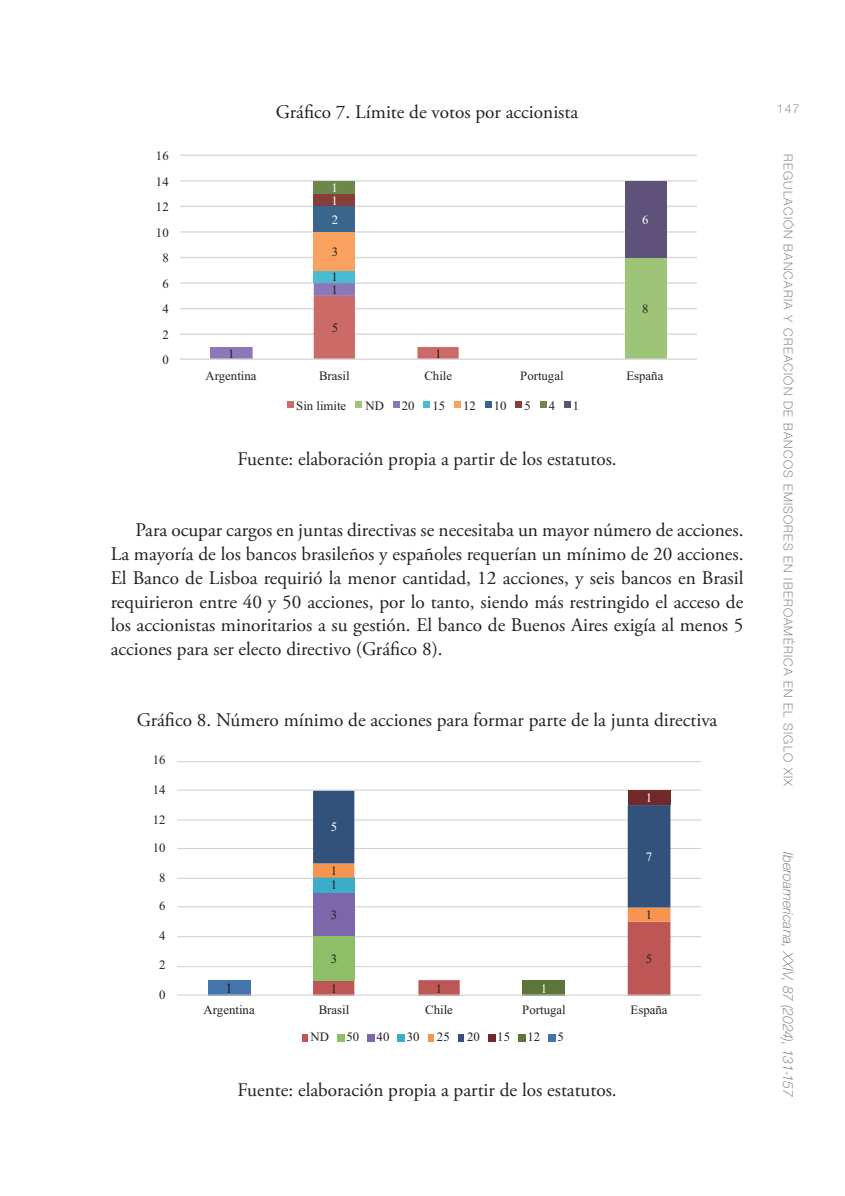
<style>
.page{position:relative;width:845px;height:1196px;background:#fff}
.page>*{position:absolute;margin:0;border:0;box-sizing:border-box;transform-origin:0 0}
.epigrafe-tabla{font:19.25px/23.8px "Adobe Garamond Pro";color:#231f20;text-align:justify}
.pie-imagen{font:19.25px "Adobe Garamond Pro";color:#231f20}
.t1{font:14.17px "Times New Roman";color:#231f20}
.t2{font:italic 100 14px "Helvetica Neue LT Std";letter-spacing:.01em;color:#636366}
.t3{font:12.78px "Times New Roman";color:#231f20}
.t4{font:12.78px "Times New Roman";color:#fff}
.t5{font:100 12.25px "Helvetica Neue LT Std";letter-spacing:.1em;color:#636366}
</style>
<div class="page">
<hr style="left:180px;top:333px;width:517px;height:2px;background:#d7d8da">
<hr style="left:180px;top:308px;width:517px;height:1px;background:#d7d8da">
<hr style="left:180px;top:282px;width:517px;height:2px;background:#d7d8da">
<hr style="left:180px;top:257px;width:517px;height:1px;background:#d7d8da">
<hr style="left:180px;top:231px;width:517px;height:2px;background:#d7d8da">
<hr style="left:180px;top:206px;width:517px;height:1px;background:#d7d8da">
<hr style="left:180px;top:180px;width:517px;height:2px;background:#d7d8da">
<hr style="left:180px;top:155px;width:517px;height:1px;background:#d7d8da">
<div style="left:625px;top:257px;width:41px;height:102px;background:#9ec577"></div>
<svg style="left:210px;top:283px;width:248px;height:75px"></svg>
<div style="left:314px;top:270px;width:41px;height:13px;background:#4bbbd3"></div>
<div style="left:314px;top:232px;width:41px;height:38px;background:#f9a25f"></div>
<div style="left:314px;top:206px;width:41px;height:26px;background:#3a668d"></div>
<div style="left:314px;top:194px;width:41px;height:12px;background:#843f3b"></div>
<div style="left:314px;top:181px;width:41px;height:13px;background:#6d874b"></div>
<div style="left:625px;top:181px;width:41px;height:76px;background:#5e527b"></div>
<hr style="left:180px;top:358px;width:517px;height:2px;background:#d7d8da">
<div style="left:287px;top:402px;width:7px;height:6px;background:#cc6a67"></div>
<div style="left:355px;top:402px;width:7px;height:6px;background:#9ec577"></div>
<svg style="left:393px;top:402px;width:6px;height:6px"></svg>
<div style="left:423px;top:402px;width:7px;height:6px;background:#4bbbd3"></div>
<svg style="left:454px;top:402px;width:6px;height:6px"></svg>
<svg style="left:485px;top:402px;width:6px;height:6px"></svg>
<div style="left:515px;top:402px;width:7px;height:6px;background:#843f3b"></div>
<svg style="left:540px;top:402px;width:6px;height:6px"></svg>
<svg style="left:564px;top:402px;width:6px;height:6px"></svg>
<hr style="left:177px;top:966px;width:524px;height:1px;background:#cfd1d2">
<hr style="left:177px;top:936px;width:524px;height:1px;background:#cfd1d2">
<hr style="left:177px;top:906px;width:524px;height:1px;background:#cfd1d2">
<hr style="left:177px;top:878px;width:524px;height:1px;background:#cfd1d2">
<hr style="left:177px;top:848px;width:524px;height:1px;background:#cfd1d2">
<hr style="left:177px;top:819px;width:524px;height:1px;background:#cfd1d2">
<hr style="left:177px;top:789px;width:524px;height:2px;background:#cfd1d2">
<hr style="left:177px;top:761px;width:524px;height:1px;background:#cfd1d2">
<svg style="left:313px;top:907px;width:357px;height:89px"></svg>
<svg style="left:313px;top:791px;width:357px;height:116px"></svg>
<div style="left:627px;top:791px;width:43px;height:14px;background:#712a2a"></div>
<div style="left:522px;top:980px;width:43px;height:16px;background:#5d753b"></div>
<div style="left:208px;top:980px;width:42px;height:16px;background:#4474ac"></div>
<hr style="left:177px;top:994px;width:524px;height:1px;background:#cfd1d2">
<svg style="left:302px;top:1034px;width:5px;height:7px"></svg>
<div style="left:337px;top:1034px;width:7px;height:7px;background:#8fbe69"></div>
<div style="left:367px;top:1034px;width:7px;height:7px;background:#7c67ab"></div>
<div style="left:397px;top:1034px;width:7px;height:7px;background:#3badc8"></div>
<div style="left:428px;top:1034px;width:6px;height:7px;background:#f69450"></div>
<div style="left:458px;top:1034px;width:6px;height:7px;background:#33527b"></div>
<div style="left:488px;top:1034px;width:7px;height:7px;background:#712a2a"></div>
<div style="left:518px;top:1034px;width:7px;height:7px;background:#5d753b"></div>
<div style="left:548px;top:1034px;width:7px;height:7px;background:#4474ac"></div>
<p class="epigrafe-tabla" style="left:276px;top:101px;width:304px">Gráfico 7. Límite de votos por accionista</p>
<p class="t5" style="left:776px;top:102px;width:24px">147</p>
<p class="t3" style="left:156px;top:151px;width:14px">16</p>
<p class="t3" style="left:156px;top:177px;width:14px">14</p>
<p class="t3" style="left:156px;top:202px;width:14px">12</p>
<p class="t3" style="left:156px;top:228px;width:14px">10</p>
<p class="t3" style="left:162px;top:253px;width:8px">8</p>
<p class="t3" style="left:162px;top:279px;width:8px">6</p>
<p class="t3" style="left:162px;top:304px;width:8px">4</p>
<p class="t3" style="left:162px;top:330px;width:8px">2</p>
<p class="t3" style="left:162px;top:355px;width:8px">0</p>
<p class="t4" style="left:331px;top:183px;width:8px">1</p>
<p class="t3" style="left:228px;top:349px;width:8px">1</p>
<p class="t4" style="left:331px;top:196px;width:8px">1</p>
<p class="t4" style="left:332px;top:215px;width:8px">2</p>
<p class="t3" style="left:332px;top:247px;width:8px">3</p>
<p class="t3" style="left:331px;top:273px;width:8px">1</p>
<p class="t3" style="left:331px;top:285px;width:8px">1</p>
<p class="t3" style="left:332px;top:323px;width:8px">5</p>
<p class="t3" style="left:435px;top:349px;width:8px">1</p>
<p class="t4" style="left:642px;top:215px;width:8px">6</p>
<p class="t3" style="left:642px;top:304px;width:8px">8</p>
<p class="t3" style="left:206px;top:371px;width:52px">Argentina</p>
<p class="t3" style="left:319px;top:371px;width:32px">Brasil</p>
<p class="t3" style="left:424px;top:371px;width:29px">Chile</p>
<p class="t3" style="left:520px;top:371px;width:45px">Portugal</p>
<p class="t3" style="left:626px;top:371px;width:38px">España</p>
<p class="t3" style="left:296px;top:402px;width:52px">Sin limite</p>
<p class="t3" style="left:365px;top:402px;width:20px">ND</p>
<p class="t3" style="left:402px;top:402px;width:14px">20</p>
<p class="t3" style="left:432px;top:402px;width:14px">15</p>
<p class="t3" style="left:463px;top:402px;width:14px">12</p>
<p class="t3" style="left:494px;top:402px;width:14px">10</p>
<p class="t3" style="left:524px;top:402px;width:8px">5</p>
<p class="t3" style="left:548px;top:402px;width:8px">4</p>
<p class="t3" style="left:573px;top:402px;width:8px">1</p>
<p class="pie-imagen" style="left:237px;top:447px;width:381px">Fuente: elaboración propia a partir de los estatutos.</p>
<p class="epigrafe-tabla" style="left:111px;top:519px;width:634px;text-indent:25px">Para ocupar cargos en juntas directivas se necesitaba un mayor número de acciones.<br>La mayoría de los bancos brasileños y españoles requerían un mínimo de 20 acciones.<br>El Banco de Lisboa requirió la menor cantidad, 12 acciones, y seis bancos en Brasil requirieron entre 40 y 50 acciones, por lo tanto, siendo más restringido el acceso de los accionistas minoritarios a su gestión. El banco de Buenos Aires exigía al menos 5 acciones para ser electo directivo (Gráfico 8).</p>
<p class="epigrafe-tabla" style="left:137px;top:709px;width:582px">Gráfico 8. Número mínimo de acciones para formar parte de la junta directiva</p>
<p class="t3" style="left:153px;top:755px;width:14px">16</p>
<p class="t3" style="left:153px;top:785px;width:14px">14</p>
<p class="t3" style="left:153px;top:815px;width:14px">12</p>
<p class="t3" style="left:153px;top:843px;width:14px">10</p>
<p class="t3" style="left:159px;top:873px;width:8px">8</p>
<p class="t3" style="left:159px;top:901px;width:8px">6</p>
<p class="t3" style="left:159px;top:931px;width:8px">4</p>
<p class="t3" style="left:159px;top:960px;width:8px">2</p>
<p class="t3" style="left:159px;top:990px;width:8px">0</p>
<p class="t4" style="left:331px;top:822px;width:8px">5</p>
<p class="t3" style="left:331px;top:866px;width:8px">1</p>
<p class="t3" style="left:331px;top:880px;width:8px">1</p>
<p class="t3" style="left:331px;top:910px;width:8px">3</p>
<p class="t4" style="left:645px;top:793px;width:8px">1</p>
<p class="t4" style="left:645px;top:852px;width:8px">7</p>
<p class="t3" style="left:645px;top:910px;width:8px">1</p>
<p class="t3" style="left:331px;top:954px;width:8px">3</p>
<p class="t3" style="left:645px;top:954px;width:8px">5</p>
<p class="t1" style="left:225px;top:983px;width:9px">1</p>
<p class="t4" style="left:541px;top:984px;width:8px">1</p>
<p class="t3" style="left:331px;top:984px;width:8px">1</p>
<p class="t3" style="left:436px;top:984px;width:8px">1</p>
<p class="t3" style="left:203px;top:1005px;width:53px">Argentina</p>
<p class="t3" style="left:319px;top:1005px;width:32px">Brasil</p>
<p class="t3" style="left:425px;top:1005px;width:29px">Chile</p>
<p class="t3" style="left:522px;top:1005px;width:45px">Portugal</p>
<p class="t3" style="left:630px;top:1005px;width:38px">España</p>
<p class="t3" style="left:310px;top:1032px;width:20px">ND</p>
<p class="t3" style="left:346px;top:1032px;width:14px">50</p>
<p class="t3" style="left:376px;top:1032px;width:14px">40</p>
<p class="t3" style="left:407px;top:1032px;width:14px">30</p>
<p class="t3" style="left:437px;top:1032px;width:14px">25</p>
<p class="t3" style="left:467px;top:1032px;width:14px">20</p>
<p class="t3" style="left:497px;top:1032px;width:14px">15</p>
<p class="t3" style="left:527px;top:1032px;width:14px">12</p>
<p class="t3" style="left:557px;top:1032px;width:8px">5</p>
<p class="pie-imagen" style="left:237px;top:1078px;width:381px">Fuente: elaboración propia a partir de los estatutos.</p>
<p class="t5" style="left:795px;top:154px;width:634px;rotate:90deg">REGULACIÓN BANCARIA Y CREACIÓN DE BANCOS EMISORES EN IBEROAMÉRICA EN EL SIGLO XIX</p>
<p class="t2" style="left:796px;top:852px;width:246px;rotate:90deg">Iberoamericana, XXIV, 87 (2024), 131-157</p>
</div>
